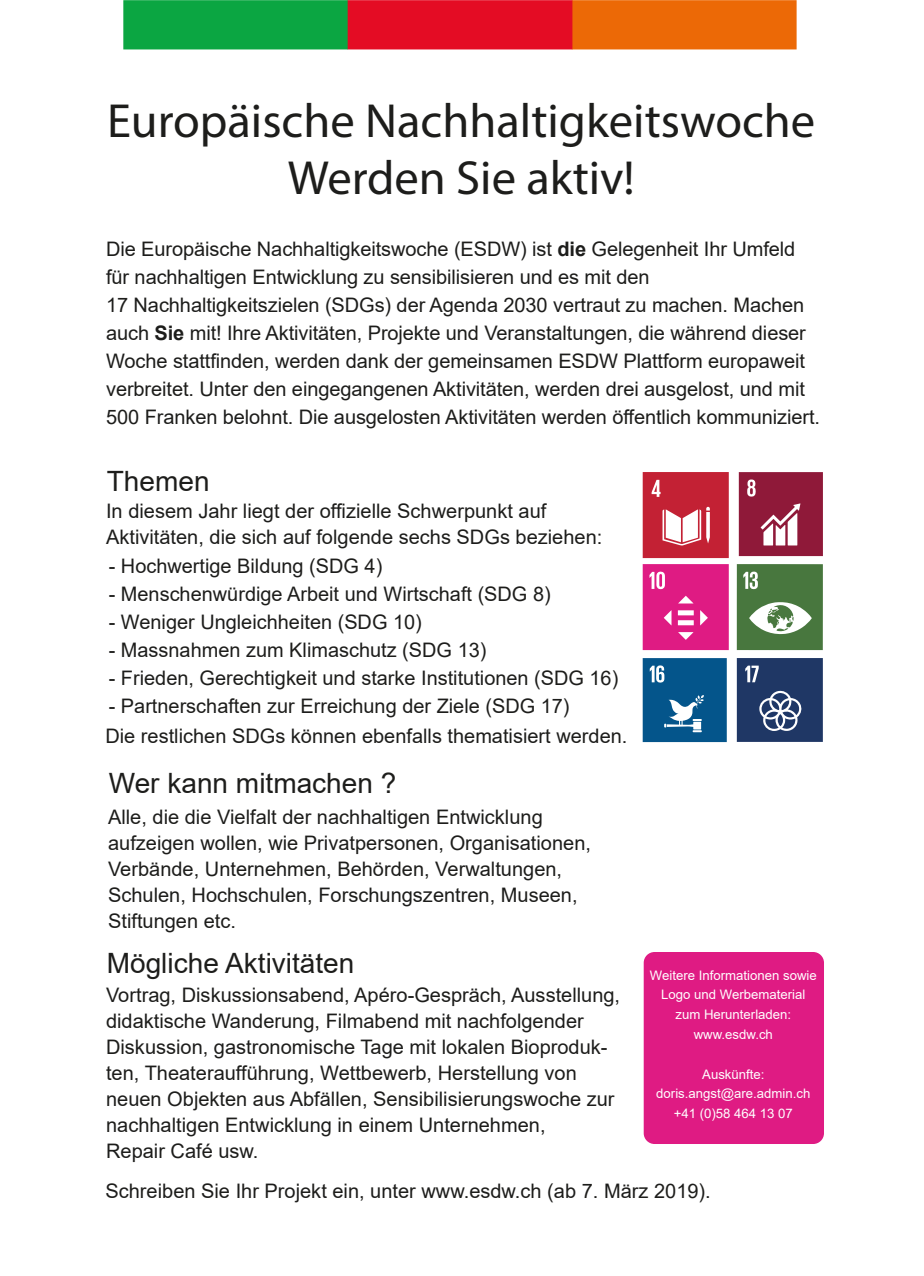
<style>
.page{position:relative;width:924px;height:1276px;background:#fff}
.page>*{position:absolute;margin:0;border:0;box-sizing:border-box;transform-origin:0 0}
.t1{font:48px/57.6px "Myriad Pro";color:#1d1d1b;text-align:center}
.t2{font:28px "Arial";color:#1d1d1b}
.t3{font:20px/26px "Arial";color:#1d1d1b}
.t4{font:13.2px/19.8px "Arial";color:#fff;text-align:center}
.s1{font-weight:700}
</style>
<div class="page">
<div style="left:125px;top:2px;width:221px;height:45px;background:#0ba642"></div>
<div style="left:123px;top:0;width:225px;height:49px;border:4px solid #0ba642"></div>
<div style="left:573px;top:2px;width:221px;height:45px;background:#ec6906"></div>
<div style="left:571px;top:0;width:225px;height:49px;border:4px solid #ec6906"></div>
<div style="left:349px;top:2px;width:221px;height:45px;background:#e40c24"></div>
<div style="left:347px;top:0;width:225px;height:49px;border:4px solid #e40c24"></div>
<div style="left:643px;top:952px;width:180px;height:192px;background:#df1b83;border-radius:11px"></div>
<svg style="left:642px;top:472px;width:86px;height:86px;background:#cc4555"></svg>
<svg style="left:738px;top:472px;width:84px;height:84px;background:#9e3854"></svg>
<svg style="left:736px;top:564px;width:86px;height:87px;background:#698f60"></svg>
<svg style="left:642px;top:564px;width:86px;height:86px;background:#e12e8d"></svg>
<svg style="left:642px;top:658px;width:84px;height:84px;background:#1e6697"></svg>
<svg style="left:736px;top:658px;width:86px;height:84px;background:#364c75"></svg>
<h1 class="t1" style="left:107px;top:91px;width:709px">Europäische Nachhaltigkeitswoche<br>Werden Sie aktiv!</h1>
<p class="t3" style="left:106px;top:235px;width:715px;line-height:28px">Die Europäische Nachhaltigkeitswoche (ESDW) ist <span class="s1">die</span> Gelegenheit Ihr Umfeld für nachhaltigen Entwicklung zu sensibilisieren und es mit den<br>17 Nachhaltigkeitszielen (SDGs) der Agenda 2030 vertraut zu machen. Machen auch <span class="s1">Sie</span> mit! Ihre Aktivitäten, Projekte und Veranstaltungen, die während dieser Woche stattfinden, werden dank der gemeinsamen ESDW Plattform europaweit verbreitet. Unter den eingegangenen Aktivitäten, werden drei ausgelost, und mit 500 Franken belohnt. Die ausgelosten Aktivitäten werden öffentlich kommuniziert.</p>
<h2 class="t2" style="left:107px;top:462px;width:104px">Themen</h2>
<p class="t3" style="left:106px;top:498px;width:497px">In diesem Jahr liegt der offizielle Schwerpunkt auf<br>Aktivitäten, die sich auf folgende sechs SDGs beziehen:</p>
<p class="t3" style="left:109px;top:553px;width:275px">- Hochwertige Bildung (SDG 4)</p>
<p class="t3" style="left:109px;top:581px;width:443px">- Menschenwürdige Arbeit und Wirtschaft (SDG 8)</p>
<p class="t3" style="left:109px;top:609px;width:314px">- Weniger Ungleichheiten (SDG 10)</p>
<p class="t3" style="left:109px;top:637px;width:379px">- Massnahmen zum Klimaschutz (SDG 13)</p>
<p class="t3" style="left:109px;top:665px;width:511px">- Frieden, Gerechtigkeit und starke Institutionen (SDG 16)</p>
<p class="t3" style="left:109px;top:693px;width:462px">- Partnerschaften zur Erreichung der Ziele (SDG 17)</p>
<p class="t3" style="left:105px;top:723px;width:523px">Die restlichen SDGs können ebenfalls thematisiert werden.</p>
<h2 class="t2" style="left:109px;top:764px;width:289px">Wer kann mitmachen ?</h2>
<p class="t3" style="left:108px;top:804px;width:484px">Alle, die die Vielfalt der nachhaltigen Entwicklung aufzeigen wollen, wie Privatpersonen, Organisationen, Verbände, Unternehmen, Behörden, Verwaltungen, Schulen, Hochschulen, Forschungszentren, Museen, Stiftungen etc.</p>
<h2 class="t2" style="left:107px;top:944px;width:249px">Mögliche Aktivitäten</h2>
<p class="t3" style="left:106px;top:982px;width:515px">Vortrag, Diskussionsabend, Apéro-Gespräch, Ausstellung, didaktische Wanderung, Filmabend mit nachfolgender Diskussion, gastronomische Tage mit lokalen Bioproduk&shy;ten, Theateraufführung, Wettbewerb, Herstellung von neuen Objekten aus Abfällen, Sensibilisierungswoche zur nachhaltigen Entwicklung in einem Unternehmen,<br>Repair Café usw.</p>
<p class="t4" style="left:649px;top:965px;width:168px">Weitere Informationen sowie<br>Logo und Werbematerial zum Herunterladen: www.esdw.ch</p>
<p class="t4" style="left:656px;top:1064px;width:155px">Auskünfte: doris.angst@are.admin.ch +41 (0)58 464 13 07</p>
<p class="t3" style="left:105px;top:1177px;width:606px">Schreiben Sie Ihr Projekt ein, unter www.esdw.ch (ab 7. März 2019).</p>
</div>
